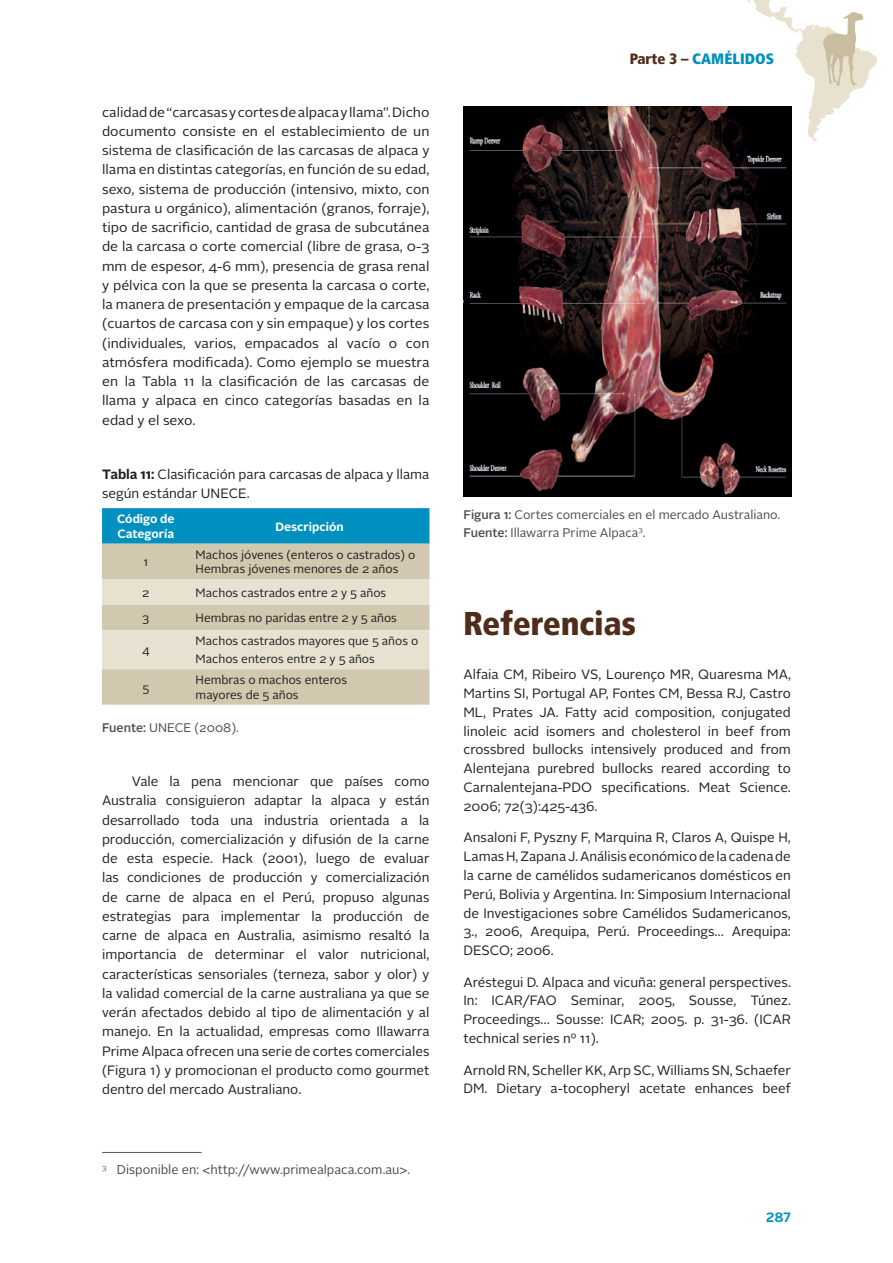
<style>
.page{position:relative;width:893px;height:1263px;background:#fff}
.page>*{position:absolute;margin:0;border:0;box-sizing:border-box;transform-origin:0 0}
.t1{font:33px "BVG Pos Auf Fett";color:#4f2d1a}
.t2{font:15px "BVG Fett";color:#0090c0}
.t3{font:13.5px/18.8px "Alright Sans";color:#231f20;text-align:justify}
.t4{font:13.5px/19.2px "Alright Sans";color:#231f20;text-align:justify;scale:1.04 1}
.t5{font:700 13.5px "Alright Sans";color:#0090c0}
.t6{font:12.75px "Alright Sans";color:#4b4c4d}
.t7{font:12.45px/17.1px "Alright Sans";color:#4b4c4d}
.t8{font:12px/14.4px "Alright Sans";color:#231f20}
.t9{font:700 12px/14.4px "Alright Sans";color:#fff}
.s1{font-weight:700}
.s2{font-weight:500}
.s3{font-family:"BVG Pos Auf Fett";color:#4f2d1a}
</style>
<div class="page">
<svg style="left:747px;top:0;width:130px;height:141px"></svg>
<img style="left:463px;top:106px;width:328px;height:390px">
<hr style="left:102px;top:1152px;width:100px;height:1px;background:#555658">
<div style="left:102px;top:508px;width:327px;height:36px;background:#0090c0"></div>
<div style="left:102px;top:544px;width:327px;height:161px;background:#d1c8af"></div>
<svg style="left:102px;top:579px;width:327px;height:90px;background:#e0dac7"></svg>
<p class="t4" style="left:102px;top:102px;width:316px">calidad de “carcasas y cortes de alpaca y llama”. Dicho documento consiste en el establecimiento de un sistema de clasificación de las carcasas de alpaca y llama en distintas categorías, en función de su edad, sexo, sistema de producción (intensivo, mixto, con pastura u orgánico), alimentación (granos, forraje), tipo de sacrificio, cantidad de grasa de subcutánea de la carcasa o corte comercial (libre de grasa, 0-3 mm de espesor, 4-6 mm), presencia de grasa renal y pélvica con la que se presenta la carcasa o corte, la manera de presentación y empaque de la carcasa (cuartos de carcasa con y sin empaque) y los cortes (individuales, varios, empacados al vacío o con atmósfera modificada). Como ejemplo se muestra en la Tabla 11 la clasificación de las carcasas de llama y alpaca en cinco categorías basadas en la edad y el sexo.</p>
<p class="t3" style="left:102px;top:465px;width:329px;line-height:19.2px"><span class="s1">Tabla 11:</span> Clasificación para carcasas de alpaca y llama según estándar UNECE.</p>
<p class="t9" style="left:117px;top:512px;width:59px">Código de<br>Categoría</p>
<p class="t9" style="left:275px;top:519px;width:70px">Descripción</p>
<p class="t8" style="left:143px;top:555px;width:6px">1</p>
<p class="t8" style="left:196px;top:548px;width:221px">Machos jóvenes (enteros o castrados) o<br>Hembras jóvenes menores de 2 años</p>
<p class="t8" style="left:142px;top:585px;width:9px">2</p>
<p class="t8" style="left:196px;top:585px;width:192px">Machos castrados entre 2 y 5 años</p>
<p class="t8" style="left:142px;top:611px;width:9px">3</p>
<p class="t8" style="left:196px;top:611px;width:203px">Hembras no paridas entre 2 y 5 años</p>
<p class="t8" style="left:142px;top:643px;width:9px">4</p>
<p class="t8" style="left:196px;top:632px;width:224px;line-height:17.9px">Machos castrados mayores que 5 años o<br>Machos enteros entre 2 y 5 años</p>
<p class="t8" style="left:142px;top:680px;width:8px">5</p>
<p class="t8" style="left:196px;top:673px;width:153px">Hembras o machos enteros mayores de 5 años</p>
<p class="t7" style="left:102px;top:719px;width:138px"><span class="s2">Fuente:</span> UNECE (2008).</p>
<p class="t3" style="left:102px;top:772px;width:329px;line-height:19.2px;text-indent:30px">Vale la pena mencionar que países como Australia consiguieron adaptar la alpaca y están desarrollado toda una industria orientada a la producción, comercialización y difusión de la carne de esta especie. Hack (2001), luego de evaluar las condiciones de producción y comercialización de carne de alpaca en el Perú, propuso algunas estrategias para implementar la producción de carne de alpaca en Australia, asimismo resaltó la importancia de determinar el valor nutricional, características sensoriales (terneza, sabor y olor) y la validad comercial de la carne australiana ya que se verán afectados debido al tipo de alimentación y al manejo. En la actualidad, empresas como Illawarra Prime Alpaca ofrecen una serie de cortes comerciales (Figura 1) y promocionan el producto como gourmet dentro del mercado Australiano.</p>
<p class="t6" style="left:102px;top:1161px;width:310px"><sup>3</sup> Disponible en: &lt;http://www.primealpaca.com.au&gt;.</p>
<p class="t2" style="left:630px;top:50px;width:146px"><span class="s3">Parte 3 –</span> CAMÉLIDOS</p>
<p class="t7" style="left:463px;top:507px;width:318px"><span class="s2">Figura 1:</span> Cortes comerciales en el mercado Australiano.<br><span class="s2">Fuente:</span> Illawarra Prime Alpaca<sup>3</sup>.</p>
<h1 class="t1" style="left:463px;top:603px;width:174px">Referencias</h1>
<p class="t3" style="left:463px;top:665px;width:329px">Alfaia CM, Ribeiro VS, Lourenço MR, Quaresma MA, Martins SI, Portugal AP, Fontes CM, Bessa RJ, Castro ML, Prates JA. Fatty acid composition, conjugated linoleic acid isomers and cholesterol in beef from crossbred bullocks intensively produced and from Alentejana purebred bullocks reared according to Carnalentejana-PDO specifications. Meat Science.<br>2006; 72(3):425-436.</p>
<p class="t3" style="left:463px;top:828px;width:329px">Ansaloni F, Pyszny F, Marquina R, Claros A, Quispe H, Lamas H, Zapana J. Análisis económico de la cadena de la carne de camélidos sudamericanos domésticos en Perú, Bolivia y Argentina. In: Simposium Internacional de Investigaciones sobre Camélidos Sudamericanos, 3., 2006, Arequipa, Perú. Proceedings… Arequipa:<br>DESCO; 2006.</p>
<p class="t3" style="left:463px;top:973px;width:329px">Aréstegui D. Alpaca and vicuña: general perspectives.<br>In: ICAR/FAO Seminar, 2005, Sousse, Túnez.<br>Proceedings… Sousse: ICAR; 2005. p. 31-36. (ICAR technical series nº 11).</p>
<p class="t3" style="left:463px;top:1061px;width:329px">Arnold RN, Scheller KK, Arp SC, Williams SN, Schaefer<br>DM. Dietary a-tocopheryl acetate enhances beef</p>
<p class="t5" style="left:766px;top:1208px;width:27px">287</p>
</div>
